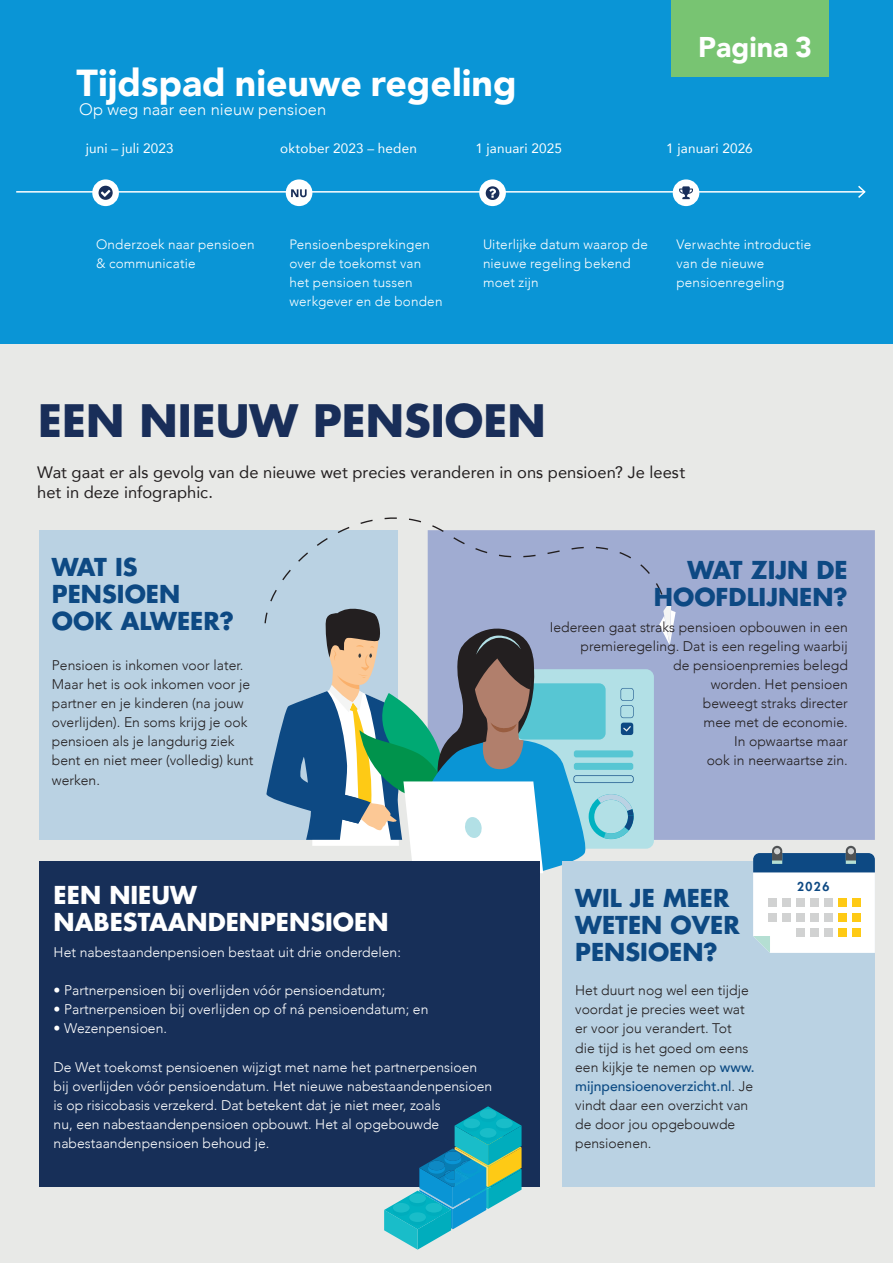
<style>
.page{position:relative;width:893px;height:1263px;background:#fff}
.page>*{position:absolute;margin:0;border:0;box-sizing:border-box;transform-origin:0 0}
.t1{font:700 43.5px "Futura Std";color:#192e59}
.t2{font:900 37.5px "Avenir";color:#fff}
.t3{font:900 28.5px "Avenir";color:#fff}
.t4{font:700 24px/27px "Futura Std";color:#0d4983}
.t5{font:700 24px/27px "Futura Std";color:#fff}
.t6{font:16.5px/19.2px "Avenir";letter-spacing:.005em;color:#231f20}
.t7{font:300 16.5px "Avenir";letter-spacing:.005em;color:#fff}
.t8{font:300 13.95px/19.2px "Avenir";color:#231f20}
.t9{font:300 13.95px/19.2px "Avenir";color:#fff}
.t10{font:300 13.5px/19.2px "Avenir";letter-spacing:.015em;color:#fff}
.t11{font:13.5px "Avenir";letter-spacing:.01em;color:#fff}
.t12{font:800 12px "Futura Std";color:#0d4983}
.s1{font-weight:500;color:#0b4a83}
</style>
<div class="page">
<div style="left:0;top:0;width:893px;height:383px;background:#0a95d6"></div>
<div style="left:0;top:344px;width:893px;height:919px;background:#e8e9e7"></div>
<div style="left:672px;top:0;width:157px;height:76px;background:#78c472"></div>
<div style="left:289px;top:183px;width:20px;height:19px;background:#fff;border-radius:50%"></div>
<div style="left:286px;top:179px;width:26px;height:27px;border:8px solid #fff;border-radius:50%"></div>
<div style="left:92px;top:179px;width:27px;height:27px;border:8px solid #fff;border-radius:50%"></div>
<div style="left:479px;top:179px;width:27px;height:27px;border:8px solid #fff;border-radius:50%"></div>
<div style="left:673px;top:179px;width:26px;height:27px;border:8px solid #fff;border-radius:50%"></div>
<hr style="left:16px;top:191px;width:849px;height:2px;background:#fff">
<svg style="left:856px;top:185px;width:10px;height:13px"></svg>
<svg style="left:99px;top:186px;width:14px;height:14px"></svg>
<svg style="left:291px;top:189px;width:16px;height:8px"></svg>
<svg style="left:486px;top:186px;width:13px;height:14px"></svg>
<svg style="left:679px;top:186px;width:14px;height:13px"></svg>
<div style="left:39px;top:530px;width:359px;height:310px;background:#bad2e3"></div>
<div style="left:676px;top:530px;width:199px;height:310px;background:#a0acd2"></div>
<div style="left:39px;top:861px;width:500px;height:326px;background:#172f58"></div>
<svg style="left:384px;top:1106px;width:138px;height:143px"></svg>
<div style="left:562px;top:861px;width:313px;height:326px;background:#bad2e3"></div>
<svg style="left:753px;top:846px;width:122px;height:107px;background:#cdd6d9"></svg>
<svg style="left:264px;top:517px;width:412px;height:356px"></svg>
<h3 class="t3" style="left:698px;top:23px;width:115px">Pagina 3</h3>
<h2 class="t2" style="left:77px;top:50px;width:442px">Tijdspad nieuwe regeling</h2>
<p class="t7" style="left:79px;top:99px;width:249px">Op weg naar een nieuw pensioen</p>
<p class="t11" style="left:86px;top:138px;width:89px">juni – juli 2023</p>
<p class="t11" style="left:280px;top:138px;width:138px">oktober 2023 – heden</p>
<p class="t11" style="left:475px;top:138px;width:88px">1 januari 2025</p>
<p class="t11" style="left:666px;top:138px;width:88px">1 januari 2026</p>
<p class="t10" style="left:96px;top:235px;width:160px">Onderzoek naar pensioen &amp; communicatie</p>
<p class="t10" style="left:290px;top:235px;width:154px">Pensioenbesprekingen over de toekomst van het pensioen tussen werkgever en de bonden</p>
<p class="t10" style="left:483px;top:234px;width:166px">Uiterlijke datum waarop de nieuwe regeling bekend moet zijn</p>
<p class="t10" style="left:676px;top:234px;width:136px">Verwachte introductie van de nieuwe pensioenregeling</p>
<h1 class="t1" style="left:38px;top:392px;width:509px">EEN NIEUW PENSIOEN</h1>
<p class="t6" style="left:37px;top:463px;width:649px">Wat gaat er als gevolg van de nieuwe wet precies veranderen in ons pensioen? Je leest het in deze infographic.</p>
<h3 class="t4" style="left:52px;top:553px;width:184px">WAT IS<br>PENSIOEN<br>OOK ALWEER?</h3>
<p class="t8" style="left:52px;top:655px;width:203px">Pensioen is inkomen voor later.<br>Maar het is ook inkomen voor je partner en je kinderen (na jouw overlijden). En soms krijg je ook pensioen als je langdurig ziek bent en niet meer (volledig) kunt werken.</p>
<h3 class="t5" style="left:54px;top:881px;width:336px">EEN NIEUW<br>NABESTAANDENPENSIOEN</h3>
<p class="t9" style="left:54px;top:942px;width:349px">Het nabestaandenpensioen bestaat uit drie onderdelen:</p>
<p class="t9" style="left:54px;top:981px;width:333px">• Partnerpensioen bij overlijden vóór pensioendatum;</p>
<p class="t9" style="left:54px;top:1000px;width:376px">• Partnerpensioen bij overlijden op of ná pensioendatum; en</p>
<p class="t9" style="left:54px;top:1019px;width:115px">• Wezenpensioen.</p>
<p class="t9" style="left:54px;top:1057px;width:440px">De Wet toekomst pensioenen wijzigt met name het partnerpensioen bij overlijden vóór pensioendatum. Het nieuwe nabestaandenpensioen is op risicobasis verzekerd. Dat betekent dat je niet meer, zoals<br>nu, een nabestaandenpensioen opbouwt. Het al opgebouwde nabestaandenpensioen behoud je.</p>
<h3 class="t4" style="left:654px;top:556px;width:196px;text-align:right">WAT ZIJN DE<br>HOOFDLIJNEN?</h3>
<p class="t8" style="left:550px;top:617px;width:300px;text-align:right">Iedereen gaat straks pensioen opbouwen in een premieregeling. Dat is een regeling waarbij<br>de pensioenpremies belegd<br>worden. Het pensioen<br>beweegt straks directer<br>mee met de economie.<br>In opwaartse maar<br>ook in neerwaartse zin.</p>
<h3 class="t4" style="left:575px;top:884px;width:166px">WIL JE MEER<br>WETEN OVER<br>PENSIOEN?</h3>
<p class="t8" style="left:575px;top:981px;width:181px">Het duurt nog wel een tijdje voordat je precies weet wat er voor jou verandert. Tot<br>die tijd is het goed om eens een kijkje te nemen op <span class="s1">www. mijnpensioenoverzicht.nl</span>. Je vindt daar een overzicht van de door jou opgebouwde pensioenen.</p>
<p class="t12" style="left:797px;top:879px;width:34px">2026</p>
</div>
